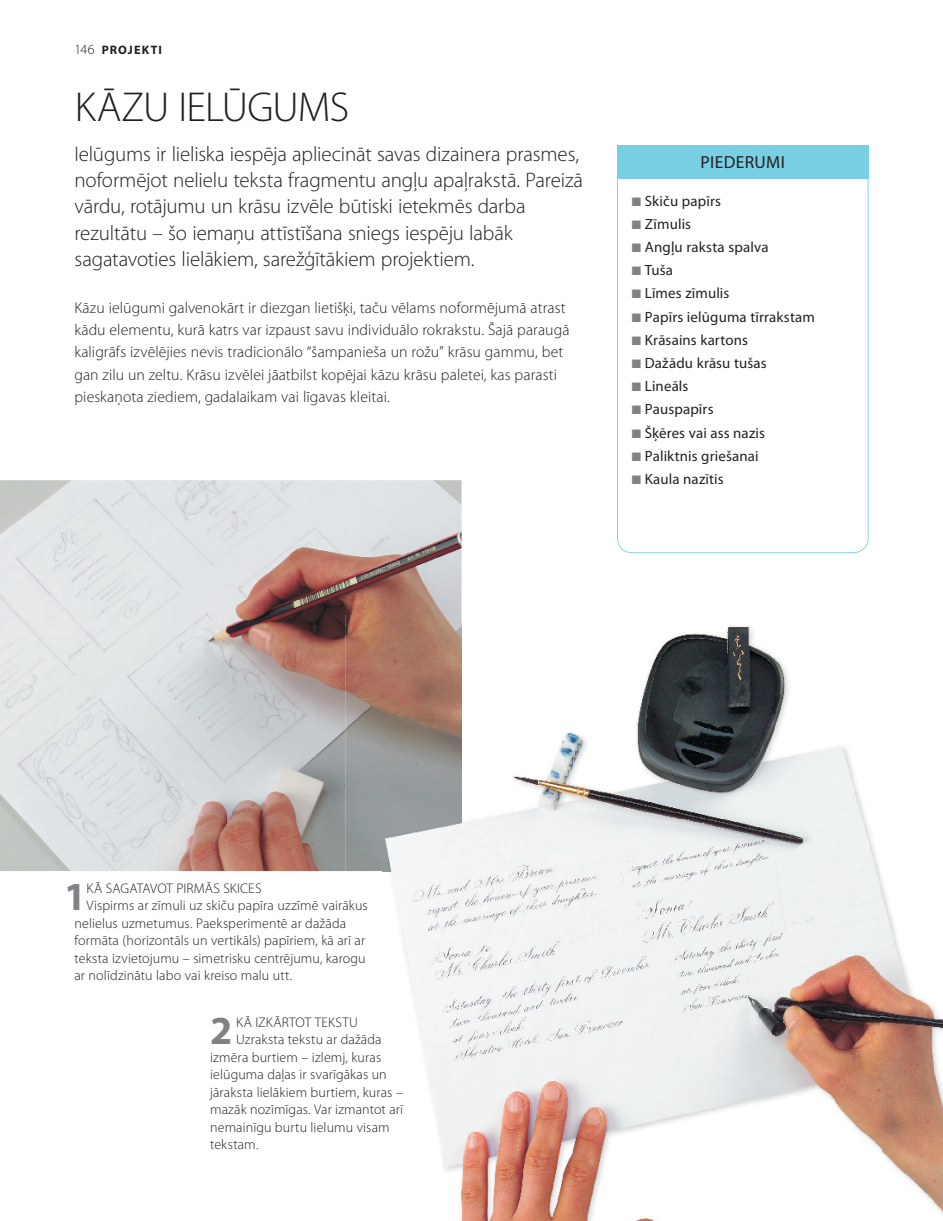
<style>
.page{position:relative;width:943px;height:1221px;background:#fff}
.page>*{position:absolute;margin:0;border:0;box-sizing:border-box;transform-origin:0 0}
.t1{font:300 42px "Myriad Pro";letter-spacing:-.025em;color:#231f20}
.t2{font:700 39.9px "Myriad Pro";color:#808285}
.t3{font:300 21px/26.2px "Myriad Pro";letter-spacing:-.01em;color:#231f20}
.t4{font:17.5px "Myriad Pro";letter-spacing:.02em;color:#231f20}
.t5{font:300 15.75px/22.4px "Myriad Pro";letter-spacing:.005em;color:#231f20}
.t6{font:14.88px "Myriad Pro";letter-spacing:.01em;color:#231f20}
.t7{font:300 14px "Myriad Pro";letter-spacing:.01em;color:#231f20}
.t8{font:700 12.25px "Myriad Pro";letter-spacing:.09em;color:#231f20}
.s1{font-weight:300;font-size:14px}
.s2{color:#808285}
</style>
<div class="page">
<svg style="left:617px;top:179px;width:251px;height:374px"></svg>
<div style="left:617px;top:145px;width:251px;height:34px;background:#78cee3"></div>
<img style="left:0;top:480px;width:461px;height:391px">
<img style="left:346px;top:615px;width:115px;height:256px">
<img style="left:445px;top:623px;width:498px;height:597px">
<img style="left:382px;top:871px;width:63px;height:298px">
<img style="left:382px;top:623px;width:79px;height:248px">
<p class="t8" style="left:74px;top:43px;width:89px"><span class="s1">146</span> PROJEKTI</p>
<h1 class="t1" style="left:75px;top:84px;width:276px">KĀZU IELŪGUMS</h1>
<p class="t3" style="left:74px;top:141px;width:510px">Ielūgums ir lieliska iespēja apliecināt savas dizainera prasmes, noformējot nelielu teksta fragmentu angļu apaļrakstā. Pareizā vārdu, rotājumu un krāsu izvēle būtiski ietekmēs darba rezultātu – šo iemaņu attīstīšana sniegs iespēju labāk sagatavoties lielākiem, sarežģītākiem projektiem.</p>
<p class="t4" style="left:700px;top:152px;width:86px">PIEDERUMI</p>
<p class="t5" style="left:74px;top:296px;width:496px">Kāzu ielūgumi galvenokārt ir diezgan lietišķi, taču vēlams noformējumā atrast kādu elementu, kurā katrs var izpaust savu individuālo rokrakstu. Šajā paraugā kaligrāfs izvēlējies nevis tradicionālo “šampanieša un rožu” krāsu gammu, bet gan zilu un zeltu. Krāsu izvēlei jāatbilst kopējai kāzu krāsu paletei, kas parasti pieskaņota ziediem, gadalaikam vai līgavas kleitai.</p>
<p class="t6" style="left:632px;top:191px;width:91px"><span class="s2">■</span> Skiču papīrs</p>
<p class="t6" style="left:632px;top:214px;width:61px"><span class="s2">■</span> Zīmulis</p>
<p class="t6" style="left:632px;top:238px;width:138px"><span class="s2">■</span> Angļu raksta spalva</p>
<p class="t6" style="left:632px;top:261px;width:43px"><span class="s2">■</span> Tuša</p>
<p class="t6" style="left:632px;top:284px;width:99px"><span class="s2">■</span> Līmes zīmulis</p>
<p class="t6" style="left:632px;top:307px;width:184px"><span class="s2">■</span> Papīrs ielūguma tīrrakstam</p>
<p class="t6" style="left:632px;top:330px;width:117px"><span class="s2">■</span> Krāsains kartons</p>
<p class="t6" style="left:632px;top:354px;width:136px"><span class="s2">■</span> Dažādu krāsu tušas</p>
<p class="t6" style="left:632px;top:377px;width:58px"><span class="s2">■</span> Lineāls</p>
<p class="t6" style="left:632px;top:400px;width:83px"><span class="s2">■</span> Pauspapīrs</p>
<p class="t6" style="left:632px;top:423px;width:134px"><span class="s2">■</span> Šķēres vai ass nazis</p>
<p class="t6" style="left:632px;top:446px;width:128px"><span class="s2">■</span> Paliktnis griešanai</p>
<p class="t6" style="left:632px;top:469px;width:93px"><span class="s2">■</span> Kaula nazītis</p>
<h2 class="t2" style="left:64px;top:874px;width:24px">1</h2>
<p class="t7" style="left:87px;top:880px;width:176px">KĀ SAGATAVOT PIRMĀS SKICES</p>
<p class="t7" style="left:87px;top:897px;width:283px">Vispirms ar zīmuli uz skiču papīra uzzīmē vairākus</p>
<p class="t7" style="left:74px;top:915px;width:273px">nelielus uzmetumus. Paeksperimentē ar dažāda</p>
<p class="t7" style="left:74px;top:932px;width:292px">formāta (horizontāls un vertikāls) papīriem, kā arī ar</p>
<p class="t7" style="left:74px;top:950px;width:293px">teksta izvietojumu – simetrisku centrējumu, karogu</p>
<p class="t7" style="left:74px;top:967px;width:219px">ar nolīdzinātu labo vai kreiso malu utt.</p>
<h2 class="t2" style="left:210px;top:1008px;width:24px">2</h2>
<p class="t7" style="left:236px;top:1014px;width:123px">KĀ IZKĀRTOT TEKSTU</p>
<p class="t7" style="left:236px;top:1031px;width:147px">Uzraksta tekstu ar dažāda</p>
<p class="t7" style="left:210px;top:1049px;width:173px">izmēra burtiem – izlemj, kuras</p>
<p class="t7" style="left:210px;top:1066px;width:178px">ielūguma daļas ir svarīgākas un</p>
<p class="t7" style="left:210px;top:1084px;width:194px">jāraksta lielākiem burtiem, kuras –</p>
<p class="t7" style="left:210px;top:1101px;width:194px">mazāk nozīmīgas. Var izmantot arī</p>
<p class="t7" style="left:210px;top:1119px;width:181px">nemainīgu burtu lielumu visam</p>
<p class="t7" style="left:210px;top:1136px;width:50px">tekstam.</p>
</div>
